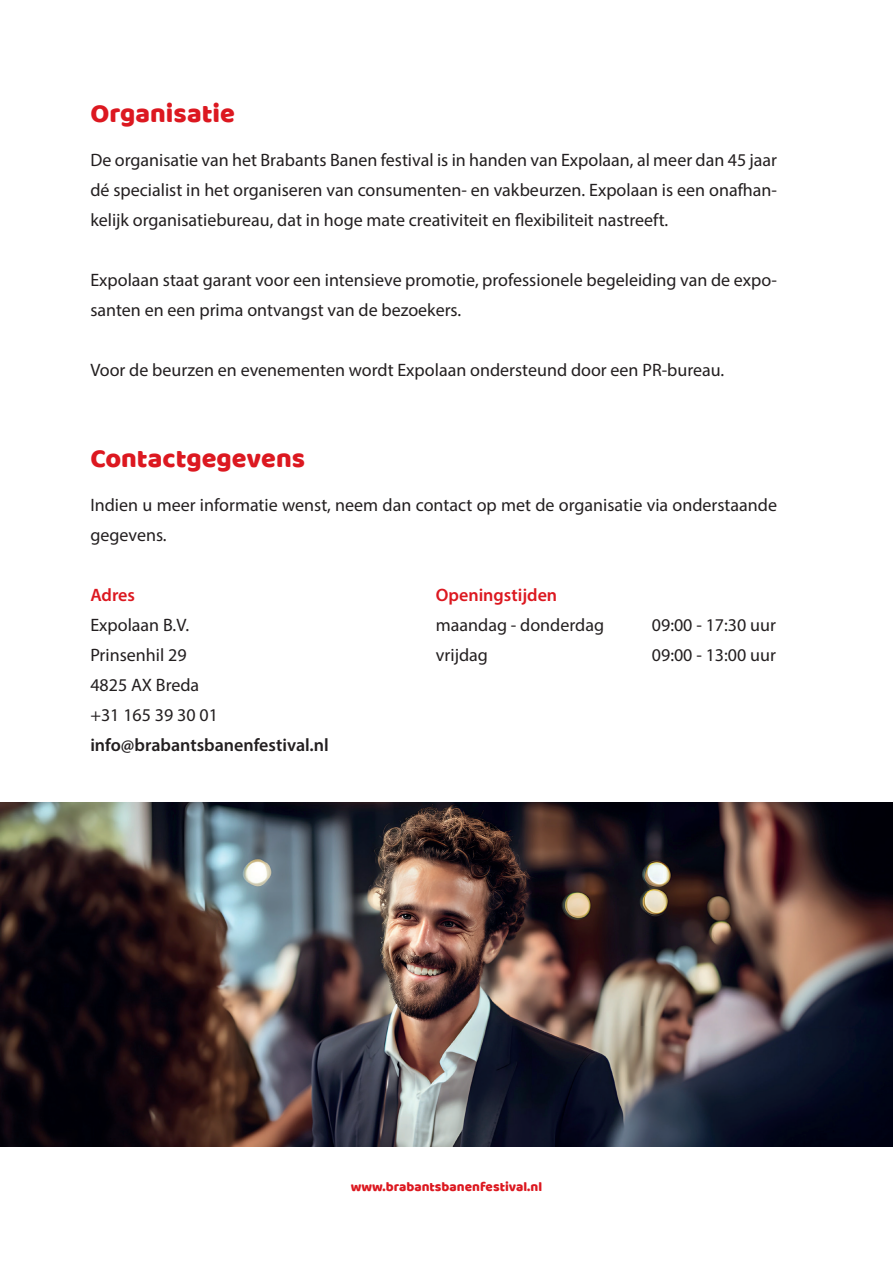
<style>
.page{position:relative;width:893px;height:1263px;background:#fff}
.page>*{position:absolute;margin:0;border:0;box-sizing:border-box;transform-origin:0 0}
.t1{font:27px "Baloo";color:#dc1820}
.t2{font:18px/30px "Myriad Pro";color:#231f20}
.t3{font:600 18px "Myriad Pro";color:#231f20}
.t4{font:600 18px "Myriad Pro";color:#dc1820}
.t5{font:13.5px "Baloo";color:#dc1820}
</style>
<div class="page">
<img style="left:0;top:802px;width:893px;height:345px">
<h1 class="t1" style="left:90px;top:97px;width:146px">Organisatie</h1>
<p class="t2" style="left:90px;top:144px;width:688px;text-align:justify">De organisatie van het Brabants Banen festival is in handen van Expolaan, al meer dan 45 jaar dé specialist in het organiseren van consumenten- en vakbeurzen. Expolaan is een onafhan&shy;kelijk organisatiebureau, dat in hoge mate creativiteit en flexibiliteit nastreeft.</p>
<p class="t2" style="left:90px;top:264px;width:688px">Expolaan staat garant voor een intensieve promotie, professionele begeleiding van de expo&shy;santen en een prima ontvangst van de bezoekers.</p>
<p class="t2" style="left:90px;top:354px;width:635px">Voor de beurzen en evenementen wordt Expolaan ondersteund door een PR-bureau.</p>
<h1 class="t1" style="left:90px;top:442px;width:216px">Contactgegevens</h1>
<p class="t2" style="left:90px;top:490px;width:688px">Indien u meer informatie wenst, neem dan contact op met de organisatie via onderstaande gegevens.</p>
<p class="t4" style="left:90px;top:583px;width:46px">Adres</p>
<p class="t2" style="left:90px;top:610px;width:129px">Expolaan B.V.<br>Prinsenhil 29<br>4825 AX Breda +31 165 39 30 01</p>
<p class="t3" style="left:90px;top:734px;width:240px">info@brabantsbanenfestival.nl</p>
<p class="t4" style="left:436px;top:584px;width:123px">Openingstijden</p>
<p class="t2" style="left:436px;top:610px;width:170px">maandag - donderdag</p>
<p class="t2" style="left:652px;top:610px;width:126px">09:00 - 17:30 uur</p>
<p class="t2" style="left:436px;top:640px;width:54px">vrijdag</p>
<p class="t2" style="left:652px;top:640px;width:126px">09:00 - 13:00 uur</p>
<p class="t5" style="left:351px;top:1178px;width:193px">www.brabantsbanenfestival.nl</p>
</div>
